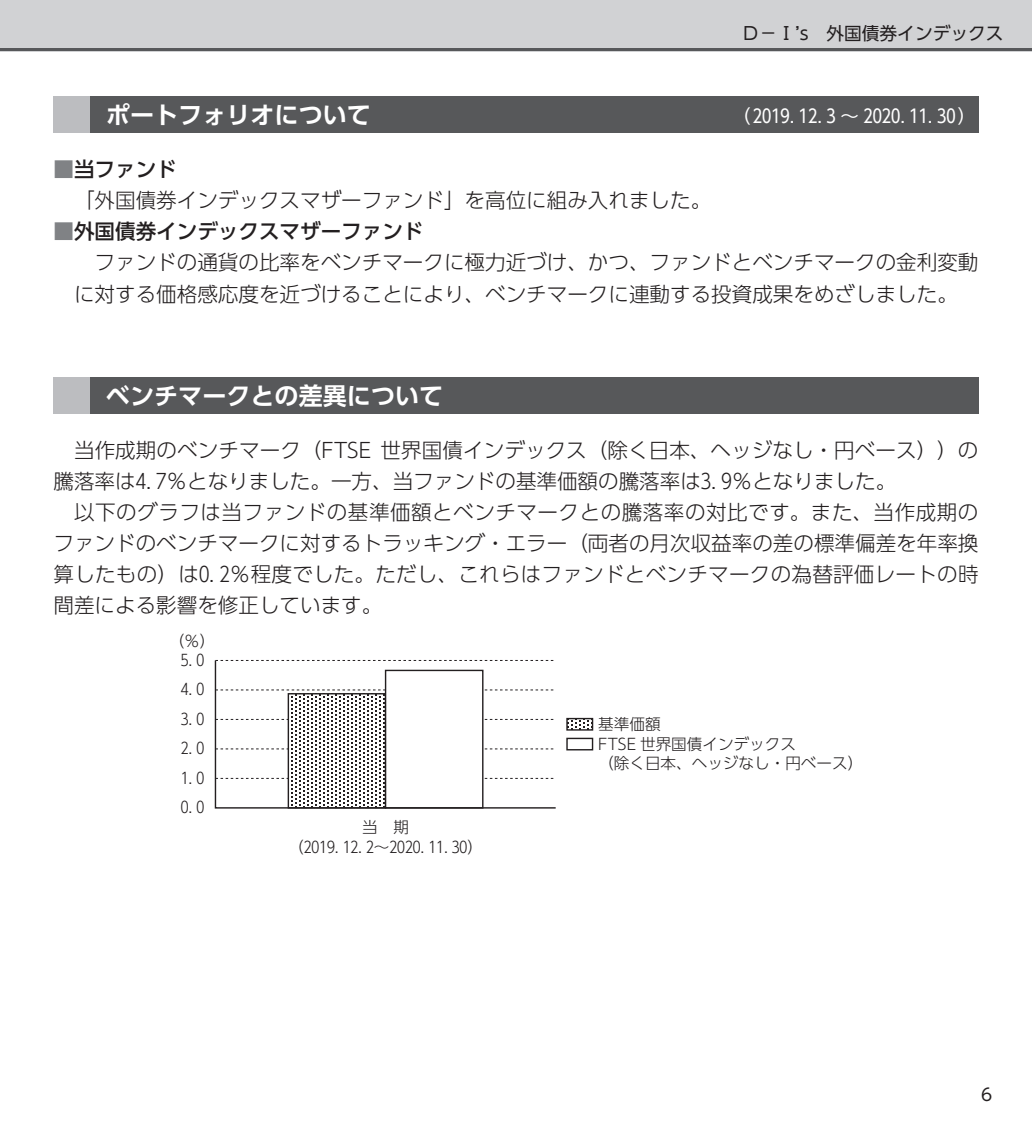
<style>
.page{position:relative;width:1032px;height:1134px;background:#fff}
.page>*{position:absolute;margin:0;border:0;box-sizing:border-box;transform-origin:0 0}
.t1{font:700 24px "UD Shin Go Pro De";color:#fff}
.t2{font:300 20.6px/31.2px "UD Shin Go Pro";color:#231f20}
.t3{font:500 20.6px "UD Shin Go Pro";color:#231f20}
.t4{font:18.4px "UD Shin Go Pro";color:#fff}
.t5{font:17.8px "UD Shin Go Pro";color:#231f20}
.t6{font:17px "UD Shin Go Pro";color:#231f20}
.t7{font:300 15.6px/19.8px "UD Shin Go Pro";color:#231f20;text-align:center}
.s1{font-weight:500;color:#808285}
.s2{font-weight:500}
.s3{color:#808285}
</style>
<div class="page">
<div style="left:0;top:0;width:1032px;height:51px;background:#d1d2d4"></div>
<hr style="left:0;top:48px;width:1032px;height:3px;background:#57585a">
<div style="left:54px;top:96px;width:924px;height:37px;background:#57585a"></div>
<div style="left:54px;top:96px;width:36px;height:37px;background:#bcbdc0"></div>
<svg style="left:214px;top:660px;width:342px;height:149px"></svg>
<svg style="left:568px;top:720px;width:21px;height:9px"></svg>
<div style="left:566px;top:718px;width:27px;height:13px;border:1px solid #231f20"></div>
<div style="left:566px;top:738px;width:27px;height:12px;border:1px solid #231f20"></div>
<div style="left:54px;top:377px;width:924px;height:37px;background:#57585a"></div>
<div style="left:54px;top:377px;width:36px;height:37px;background:#bcbdc0"></div>
<p class="t5" style="left:742px;top:19px;width:263px">Ｄ－Ⅰ’s　外国債券インデックス</p>
<p class="t1" style="left:106px;top:95px;width:267px">ポートフォリオについて</p>
<p class="t4" style="left:732px;top:101px;width:246px">（ 2019. 12. 3 ～ 2020. 11. 30）</p>
<p class="t2" style="left:74px;top:153px;width:639px;text-indent:-21px"><span class="s1">■</span><span class="s2">当ファンド<br></span>「外国債券インデックスマザーファンド」を高位に組み入れました。</p>
<p class="t3" style="left:54px;top:215px;width:371px"><span class="s3">■</span>外国債券インデックスマザーファンド</p>
<p class="t2" style="left:95px;top:246px;width:885px">ファンドの通貨の比率をベンチマークに極力近づけ、かつ、ファンドとベンチマークの金利変動</p>
<p class="t2" style="left:74px;top:277px;width:885px">に対する価格感応度を近づけることにより、ベンチマークに連動する投資成果をめざしました。</p>
<p class="t1" style="left:106px;top:376px;width:339px">ベンチマークとの差異について</p>
<p class="t2" style="left:54px;top:433px;width:926px;text-indent:21px">当作成期のベンチマーク（FTSE 世界国債インデックス（除く日本、ヘッジなし・円ベース））の騰落率は4. 7％となりました。一方、当ファンドの基準価額の騰落率は3. 9％となりました。</p>
<p class="t2" style="left:54px;top:496px;width:926px;text-align:justify;text-indent:21px">以下のグラフは当ファンドの基準価額とベンチマークとの騰落率の対比です。また、当作成期のファンドのベンチマークに対するトラッキング・エラー（両者の月次収益率の差の標準偏差を年率換算したもの）は0. 2％程度でした。ただし、これらはファンドとベンチマークの為替評価レートの時間差による影響を修正しています。</p>
<p class="t7" style="left:169px;top:631px;width:48px">（％）</p>
<p class="t7" style="left:181px;top:649px;width:25px">5. 0</p>
<p class="t7" style="left:181px;top:679px;width:25px">4. 0</p>
<p class="t7" style="left:181px;top:708px;width:25px">3. 0</p>
<p class="t7" style="left:181px;top:738px;width:25px">2. 0</p>
<p class="t7" style="left:181px;top:767px;width:25px">1. 0</p>
<p class="t7" style="left:181px;top:797px;width:25px">0. 0</p>
<p class="t7" style="left:288px;top:816px;width:196px">当　期<br>（2019. 12. 2～2020. 11. 30）</p>
<p class="t7" style="left:598px;top:713px;width:267px;text-align:left">基準価額<br>FTSE 世界国債インデックス<br>（除く日本、ヘッジなし・円ベース）</p>
<p class="t6" style="left:981px;top:1081px;width:13px">6</p>
</div>
